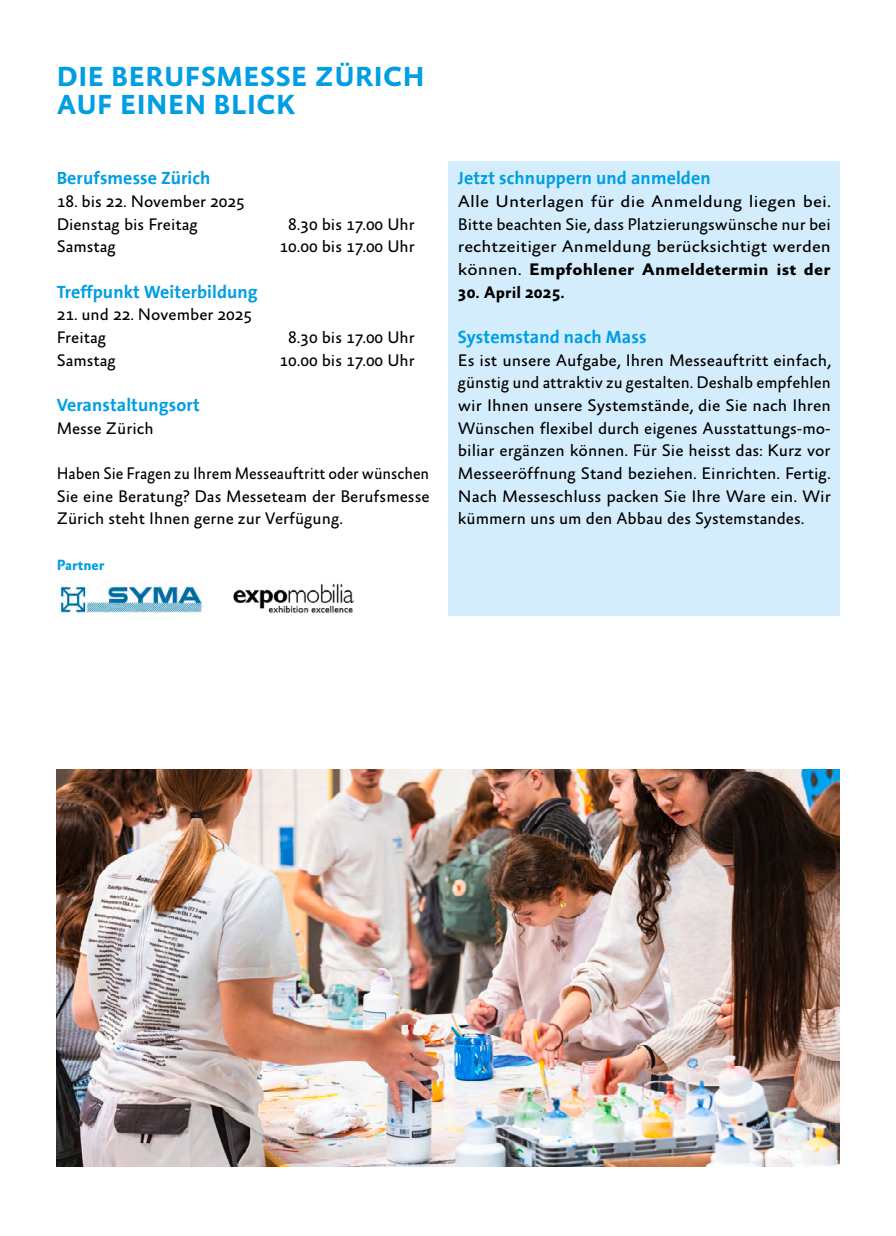
<style>
.page{position:relative;width:896px;height:1236px;background:#fff}
.page>*{position:absolute;margin:0;border:0;box-sizing:border-box;transform-origin:0 0}
.t1{font:700 28px/28px "Absara Sans OT";letter-spacing:.015em;color:#009ee3}
.t2{font:700 18px "MCH The Sans";letter-spacing:.005em;color:#009ee3}
.t3{font:17px/22.6px "Absara Sans OT";color:#000}
.t4{font:17px/22.6px "Absara Sans OT";color:#000;text-align:justify;scale:1.1 1}
.t5{font:17px/22.6px "Absara Sans OT";color:#000;text-align:justify;scale:.94 1}
.t6{font:700 17px "Absara Sans OT";color:#000}
.t7{font:700 15px "Absara Sans OT";color:#009ee3}
.s1{font-weight:700}
</style>
<div class="page">
<div style="left:448px;top:162px;width:391px;height:454px;background:#d4edfc"></div>
<img style="left:57px;top:769px;width:782px;height:397px">
<img style="left:59px;top:583px;width:145px;height:32px">
<img style="left:233px;top:584px;width:122px;height:29px">
<h1 class="t1" style="left:57px;top:64px;width:369px">DIE BERUFSMESSE ZÜRICH<br>AUF EINEN BLICK</h1>
<p class="t2" style="left:57px;top:169px;width:155px">Berufsmesse Zürich</p>
<p class="t3" style="left:57px;top:191px;width:190px">18. bis 22. November 2025<br>Dienstag bis Freitag</p>
<p class="t3" style="left:288px;top:214px;width:128px">8.30 bis 17.00 Uhr</p>
<p class="t3" style="left:57px;top:236px;width:61px">Samstag</p>
<p class="t3" style="left:280px;top:236px;width:137px">10.00 bis 17.00 Uhr</p>
<p class="t2" style="left:57px;top:282px;width:202px">Treffpunkt Weiterbildung</p>
<p class="t3" style="left:57px;top:304px;width:197px">21. und 22. November 2025<br>Freitag</p>
<p class="t3" style="left:288px;top:327px;width:128px">8.30 bis 17.00 Uhr</p>
<p class="t3" style="left:57px;top:350px;width:61px">Samstag</p>
<p class="t3" style="left:280px;top:350px;width:137px">10.00 bis 17.00 Uhr</p>
<p class="t2" style="left:57px;top:395px;width:145px">Veranstaltungsort</p>
<p class="t3" style="left:57px;top:418px;width:98px">Messe Zürich</p>
<p class="t5" style="left:57px;top:463px;width:398px">Haben Sie Fragen zu Ihrem Messeauftritt oder wünschen Sie eine Beratung? Das Messeteam der Berufsmesse Zürich steht Ihnen gerne zur Verfügung.</p>
<p class="t7" style="left:57px;top:557px;width:49px">Partner</p>
<p class="t2" style="left:458px;top:169px;width:254px">Jetzt schnuppern und anmelden</p>
<p class="t4" style="left:458px;top:191px;width:340px">Alle Unterlagen für die Anmeldung liegen bei.<br>Bitte beachten Sie, dass Platzierungswünsche nur bei rechtzeitiger Anmeldung berücksichtigt werden können. <span class="s1">Empfohlener Anmeldetermin ist der</span></p>
<p class="t6" style="left:458px;top:283px;width:108px">30. April 2025.</p>
<p class="t2" style="left:458px;top:327px;width:190px">Systemstand nach Mass</p>
<p class="t3" style="left:458px;top:350px;width:374px;text-align:justify">Es ist unsere Aufgabe, Ihren Messeauftritt einfach, günstig und attraktiv zu gestalten. Deshalb empfehlen wir Ihnen unsere Systemstände, die Sie nach Ihren Wünschen flexibel durch eigenes Ausstattungs-mo&shy;biliar ergänzen können. Für Sie heisst das: Kurz vor Messeeröffnung Stand beziehen. Einrichten. Fertig.<br>Nach Messeschluss packen Sie Ihre Ware ein. Wir kümmern uns um den Abbau des Systemstandes.</p>
</div>
